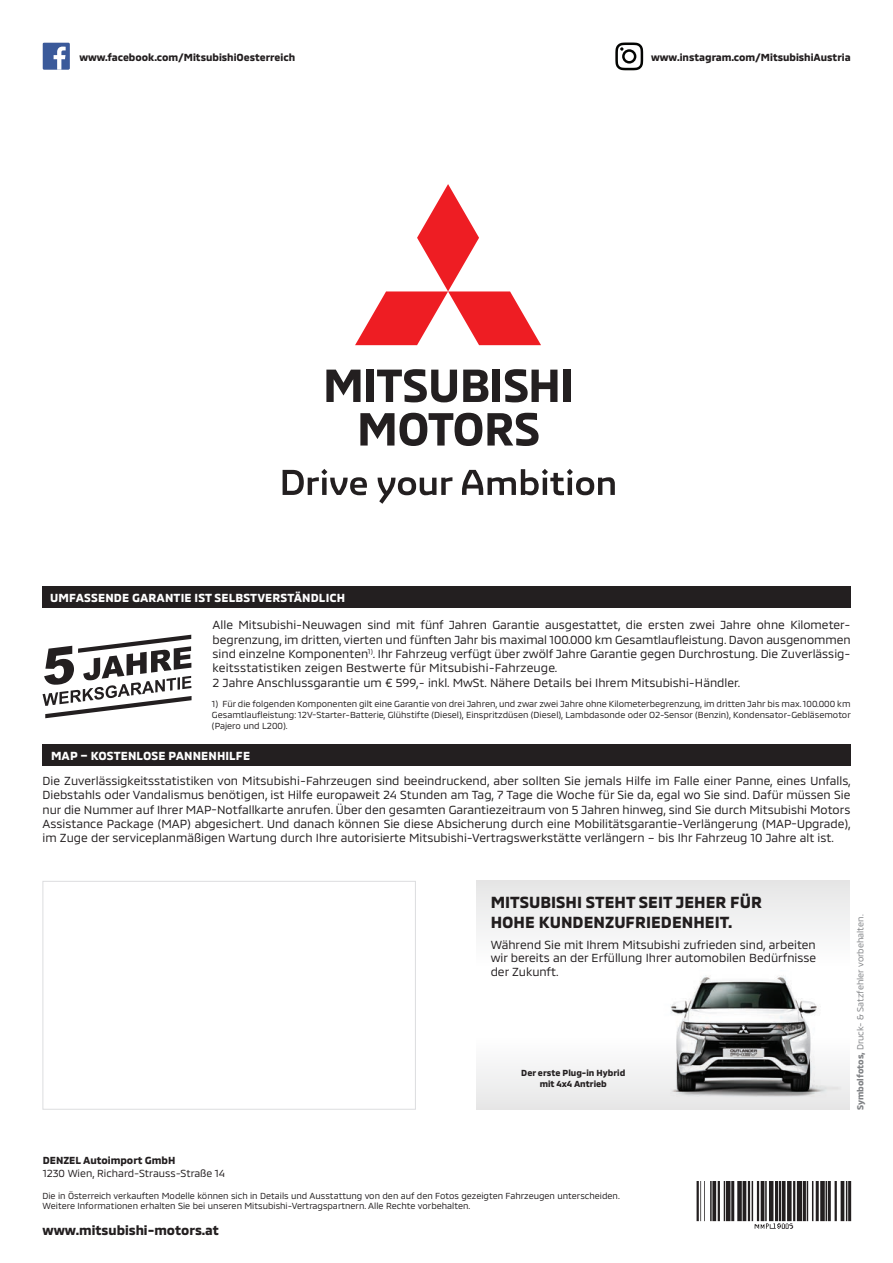
<style>
.page{position:relative;width:893px;height:1263px;background:#fff}
.page>*{position:absolute;margin:0;border:0;box-sizing:border-box;transform-origin:0 0}
.t1{font:900 16.5px/19.8px "MMC Trial 1";color:#231f20}
.t2{font:900 13.5px "MMC Trial 1";color:#231f20}
.t3{font:12px/14.4px "MMC Trial 1";color:#231f20;text-align:justify}
.t4{font:900 12px "MMC Trial 1";letter-spacing:.01em;color:#fff}
.t5{font:900 10.5px "MMC Trial 1";color:#231f20}
.t6{font:10.5px "MMC Trial 1";color:#231f20}
.t7{font:9px/10.8px "MMC Trial 1";color:#231f20}
.t8{font:9px "MMC Trial 1";color:#808285}
.t9{font:900 9px/10.8px "MMC Trial 1";color:#231f20;text-align:center}
.s1{font-weight:900}
</style>
<div class="page">
<div style="left:43px;top:881px;width:373px;height:228px;border:1px solid #dcdddf"></div>
<img style="left:672px;top:977px;width:145px;height:60px">
<svg style="left:326px;top:370px;width:34px;height:32px"></svg>
<div style="left:367px;top:370px;width:7px;height:32px;background:#231f20"></div>
<svg style="left:377px;top:369px;width:80px;height:33px"></svg>
<svg style="left:463px;top:370px;width:25px;height:32px"></svg>
<div style="left:493px;top:370px;width:7px;height:32px;background:#231f20"></div>
<svg style="left:505px;top:369px;width:52px;height:33px"></svg>
<div style="left:563px;top:370px;width:8px;height:32px;background:#231f20"></div>
<svg style="left:360px;top:413px;width:179px;height:33px"></svg>
<svg style="left:355px;top:184px;width:186px;height:161px"></svg>
<svg style="left:283px;top:469px;width:332px;height:35px"></svg>
<img style="left:696px;top:1181px;width:156px;height:48px">
<div style="left:476px;top:881px;width:374px;height:85px;background:#f2f2f2"></div>
<svg style="left:43px;top:43px;width:27px;height:27px"></svg>
<svg style="left:615px;top:43px;width:28px;height:27px"></svg>
<svg style="left:476px;top:1037px;width:374px;height:73px"></svg>
<div style="left:42px;top:587px;width:808px;height:21px;background:#231f20"></div>
<div style="left:43px;top:745px;width:808px;height:21px;background:#231f20"></div>
<svg style="left:43px;top:634px;width:149px;height:84px"></svg>
<p class="t5" style="left:79px;top:51px;width:217px">www.facebook.com/MitsubishiOesterreich</p>
<p class="t5" style="left:651px;top:51px;width:201px">www.instagram.com/MitsubishiAustria</p>
<p class="t4" style="left:50px;top:590px;width:296px">UMFASSENDE GARANTIE IST SELBSTVERSTÄNDLICH</p>
<p class="t3" style="left:213px;top:618px;width:639px;text-align:left">Alle Mitsubishi-Neuwagen sind mit fünf Jahren Garantie ausgestattet, die ersten zwei Jahre ohne Kilometer&shy;begrenzung, im dritten, vierten und fünften Jahr bis maximal 100.000 km Gesamtlaufleistung. Davon ausgenommen sind einzelne Komponenten<sup>1)</sup>. Ihr Fahrzeug verfügt über zwölf Jahre Garantie gegen Durchrostung. Die Zuverlässig&shy;keitsstatistiken zeigen Bestwerte für Mitsubishi-Fahrzeuge.<br>2 Jahre Anschlussgarantie um € 599,- inkl. MwSt. Nähere Details bei Ihrem Mitsubishi-Händler.</p>
<p class="t7" style="left:212px;top:698px;width:640px;text-align:justify">1) Für die folgenden Komponenten gilt eine Garantie von drei Jahren, und zwar zwei Jahre ohne Kilometerbegrenzung, im dritten Jahr bis max. 100.000 km Gesamtlaufleistung: 12V-Starter-Batterie, Glühstifte (Diesel), Einspritzdüsen (Diesel), Lambdasonde oder O2-Sensor (Benzin), Kondensator-Gebläsemotor (Pajero und L200).</p>
<p class="t4" style="left:51px;top:748px;width:201px">MAP – KOSTENLOSE PANNENHILFE</p>
<p class="t3" style="left:43px;top:773px;width:810px">Die Zuverlässigkeitsstatistiken von Mitsubishi-Fahrzeugen sind beeindruckend, aber sollten Sie jemals Hilfe im Falle einer Panne, eines Unfalls, Diebstahls oder Vandalismus benötigen, ist Hilfe europaweit 24 Stunden am Tag, 7 Tage die Woche für Sie da, egal wo Sie sind. Dafür müssen Sie nur die Nummer auf Ihrer MAP-Notfallkarte anrufen. Über den gesamten Garantiezeitraum von 5 Jahren hinweg, sind Sie durch Mitsubishi Motors Assistance Package (MAP) abgesichert. Und danach können Sie diese Absicherung durch eine Mobilitätsgarantie-Verlängerung (MAP-Upgrade), im Zuge der serviceplanmäßigen Wartung durch Ihre autorisierte Mitsubishi-Vertragswerkstätte verlängern – bis Ihr Fahrzeug 10 Jahre alt ist.</p>
<h1 class="t1" style="left:491px;top:892px;width:273px">MITSUBISHI STEHT SEIT JEHER FÜR<br>HOHE KUNDENZUFRIEDENHEIT.</h1>
<p class="t3" style="left:491px;top:937px;width:327px;line-height:13.5px">Während Sie mit Ihrem Mitsubishi zufrieden sind, arbeiten wir bereits an der Erfüllung Ihrer automobilen Bedürfnisse der Zukunft.</p>
<p class="t9" style="left:521px;top:1067px;width:106px">Der erste Plug-in Hybrid mit 4x4 Antrieb</p>
<p class="t5" style="left:43px;top:1154px;width:134px">DENZEL Autoimport GmbH</p>
<p class="t6" style="left:43px;top:1167px;width:184px">1230 Wien, Richard-Strauss-Straße 14</p>
<p class="t7" style="left:43px;top:1190px;width:579px">Die in Österreich verkauften Modelle können sich in Details und Ausstattung von den auf den Fotos gezeigten Fahrzeugen unterscheiden.<br>Weitere Informationen erhalten Sie bei unseren Mitsubishi-Vertragspartnern. Alle Rechte vorbehalten.</p>
<p class="t2" style="left:43px;top:1222px;width:178px">www.mitsubishi-motors.at</p>
<p class="t8" style="left:855px;top:1110px;width:197px;rotate:-90deg"><span class="s1">Symbolfotos,</span> Druck- &amp; Satzfehler vorbehalten.</p>
</div>
